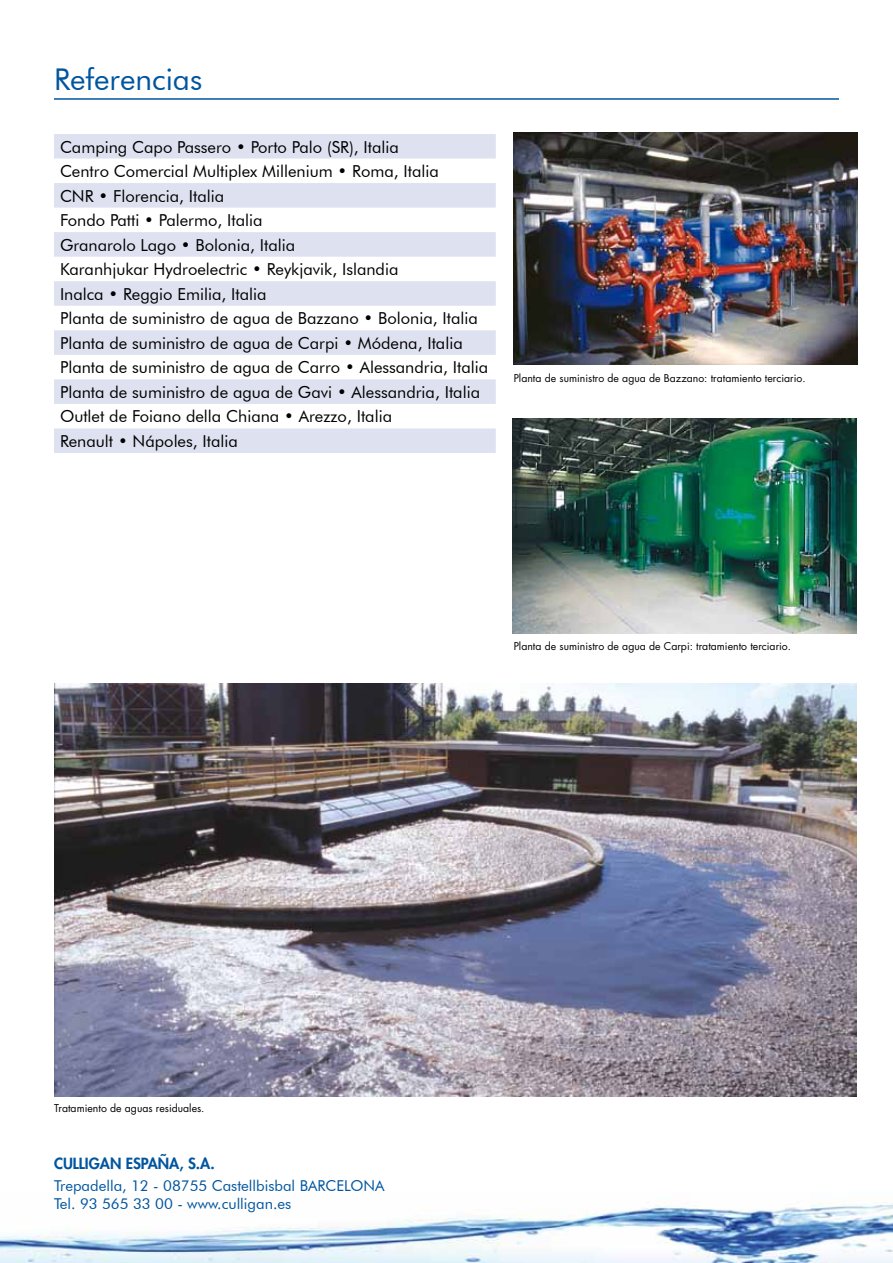
<style>
.page{position:relative;width:893px;height:1263px;background:#fff}
.page>*{position:absolute;margin:0;border:0;box-sizing:border-box;transform-origin:0 0}
.t1{font:30px "Futura BT";color:#00559f}
.t2{font:16.5px/24.6px "Futura BT";color:#000}
.t3{font:15px/18px "Futura BT";color:#00559f}
.t4{font:800 15px "Futura";color:#00559f}
.t5{font:10.5px "Futura";color:#000}
</style>
<div class="page">
<img style="left:0;top:1203px;width:893px;height:60px">
<hr style="left:54px;top:98px;width:785px;height:2px;background:#00559f">
<svg style="left:54px;top:134px;width:442px;height:319px;fill:#dee2f0"></svg>
<img style="left:513px;top:133px;width:345px;height:232px">
<img style="left:512px;top:418px;width:345px;height:216px">
<img style="left:54px;top:683px;width:803px;height:414px">
<h1 class="t1" style="left:54px;top:61px;width:150px">Referencias</h1>
<p class="t2" style="left:60px;top:134px;width:430px">Camping Capo Passero • Porto Palo (SR), Italia<br>Centro Comercial Multiplex Millenium • Roma, Italia<br>CNR • Florencia, Italia<br>Fondo Patti • Palermo, Italia<br>Granarolo Lago • Bolonia, Italia<br>Karanhjukar Hydroelectric • Reykjavik, Islandia<br>Inalca • Reggio Emilia, Italia<br>Planta de suministro de agua de Bazzano • Bolonia, Italia Planta de suministro de agua de Carpi • Módena, Italia Planta de suministro de agua de Carro • Alessandria, Italia Planta de suministro de agua de Gavi • Alessandria, Italia Outlet de Foiano della Chiana • Arezzo, Italia<br>Renault • Nápoles, Italia</p>
<p class="t5" style="left:514px;top:370px;width:293px">Planta de suministro de agua de Bazzano: tratamiento terciario.</p>
<p class="t5" style="left:514px;top:639px;width:279px">Planta de suministro de agua de Carpi: tratamiento terciario.</p>
<p class="t5" style="left:54px;top:1101px;width:152px">Tratamiento de aguas residuales.</p>
<p class="t4" style="left:54px;top:1153px;width:162px">CULLIGAN ESPAÑA, S.A.</p>
<p class="t3" style="left:54px;top:1176px;width:332px">Trepadella, 12 - 08755 Castellbisbal BARCELONA<br>Tel. 93 565 33 00 - www.culligan.es</p>
</div>
